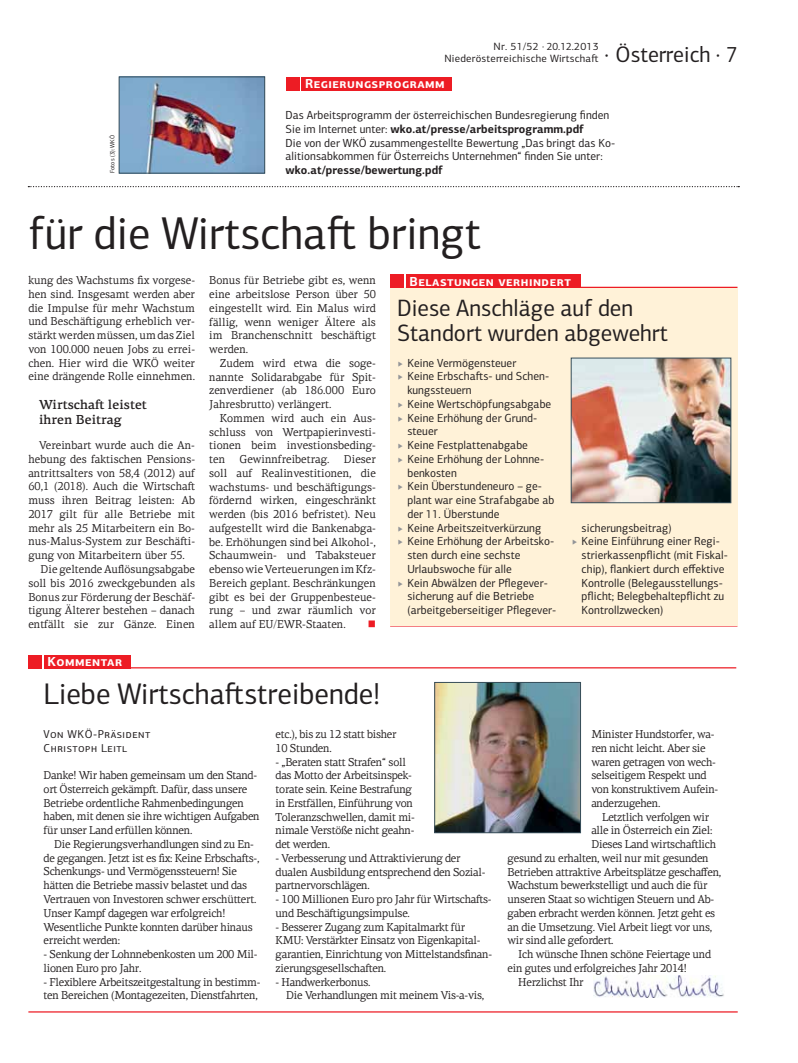
<style>
.page{position:relative;width:798px;height:1063px;background:#fff}
.page>*{position:absolute;margin:0;border:0;box-sizing:border-box;transform-origin:0 0}
.t1{font:46.25px "PF Centro Sans Pro";color:#231f20;scale:.96 1}
.t2{font:30px "PF Centro Sans Pro";color:#231f20;scale:.96 1}
.t3{font:23.75px/25px "PF Centro Sans Pro";color:#231f20;scale:.96 1}
.t4{font:22.5px "PF Centro Sans Pro";color:#231f20;scale:.96 1}
.t5{font:700 13.12px "PF Centro Sans Pro";letter-spacing:.04em;color:#fff}
.t6{font:500 13.12px/15px "PF Centro Serif Pro";color:#231f20}
.t7{font:11.75px/13.8px "PF Centro Sans Pro";letter-spacing:.005em;color:#231f20;scale:.96 1}
.t8{font:700 11.75px "PF Centro Sans Pro";color:#231f20;scale:.96 1}
.t9{font:11.5px/13.8px "PF Centro Serif Pro";letter-spacing:-.025em;color:#231f20;scale:.96 1}
.t10{font:11.5px "PF Centro Serif Pro";color:#231f20;scale:.96 1}
.t11{font:11.5px/13.8px "PF Centro Sans Pro";letter-spacing:.05em;color:#231f20}
.t12{font:10.62px/11.9px "PF Centro Sans Pro";letter-spacing:.02em;color:#231f20;text-align:right}
.t13{font:6.25px "PF Centro Sans Pro";color:#231f20;scale:.96 1}
.s1{font-weight:700}
</style>
<div class="page">
<svg style="left:28px;top:186px;width:711px;height:1px"></svg>
<hr style="left:28px;top:1011px;width:709px;height:2px;background:#ed1c24">
<div style="left:44px;top:655px;width:87px;height:13px;background:#ed1c24"></div>
<hr style="left:46px;top:667px;width:690px;height:1px;background:#ed1c24">
<div style="left:28px;top:655px;width:14px;height:13px;background:#ed1c24"></div>
<img style="left:436px;top:684px;width:142px;height:147px">
<div style="left:434px;top:682px;width:146px;height:151px;border:1px solid #374e5a"></div>
<img style="left:593px;top:975px;width:131px;height:23px">
<div style="left:406px;top:275px;width:174px;height:13px;background:#ed1c24"></div>
<div style="left:390px;top:274px;width:14px;height:14px;background:#ed1c24"></div>
<hr style="left:406px;top:287px;width:331px;height:1px;background:#ed1c24">
<hr style="left:390px;top:625px;width:347px;height:2px;background:#ed1c24">
<div style="left:390px;top:288px;width:347px;height:337px;background:#fff2d8"></div>
<img style="left:572px;top:360px;width:156px;height:141px">
<div style="left:570px;top:358px;width:160px;height:145px;border:1px solid #374e5a"></div>
<div style="left:301px;top:77px;width:150px;height:14px;background:#ed1c24"></div>
<div style="left:286px;top:77px;width:13px;height:14px;background:#ed1c24"></div>
<img style="left:121px;top:79px;width:142px;height:92px">
<div style="left:119px;top:77px;width:146px;height:96px;border:1px solid #374e5a"></div>
<p class="t13" style="left:110px;top:173px;width:41px;rotate:-90deg">Fotos (3): WKÖ</p>
<p class="t12" style="left:444px;top:42px;width:155px">Nr. 51/52 · 20.12.2013<br>Niederösterreichische Wirtscha-</p>
<h3 class="t4" style="left:604px;top:46px;width:140px">· Österreich · 7</h3>
<p class="t5" style="left:305px;top:79px;width:141px">Regierungsprogramm</p>
<p class="t7" style="left:285px;top:110px;width:345px">Das Arbeitsprogramm der österreichischen Bundesregierung finden Sie im Internet unter: <span class="s1">wko.at/presse/arbeitsprogramm.pdf<br></span>Die von der WKÖ zusammengestellte Bewertung „Das bringt das Ko&shy;alitionsabkommen für Österreichs Unternehmen“ finden Sie unter:</p>
<p class="t8" style="left:285px;top:166px;width:165px">wko.at/presse/bewertung.pdf</p>
<h1 class="t1" style="left:28px;top:216px;width:472px">für die Wirtscha- bringt</h1>
<p class="t5" style="left:409px;top:276px;width:163px">Belastungen verhindert</p>
<h3 class="t3" style="left:397px;top:298px;width:284px">Diese Anschläge auf den<br>Standort wurden abgewehrt</h3>
<p class="t7" style="left:407px;top:357px;width:156px">Keine Vermögensteuer<br>Keine Erbscha-s- und Schen&shy;kungssteuern<br>Keine Wertschöpfungsabgabe<br>Keine Erhöhung der Grund&shy;steuer<br>Keine Festplattenabgabe<br>Keine Erhöhung der Lohnne&shy;benkosten<br>Kein Überstundeneuro – ge&shy;plant war eine Strafabgabe ab der 11. Überstunde<br>Keine Arbeitszeitverkürzung<br>Keine Erhöhung der Arbeitsko&shy;sten durch eine sechste<br>Urlaubswoche für alle<br>Kein Abwälzen der Pflegever&shy;sicherung auf die Betriebe (arbeitgeberseitiger Pflegever-</p>
<p class="t9" style="left:28px;top:275px;width:175px;text-align:justify">kung des Wachstums fix vorgese&shy;hen sind. Insgesamt werden aber die Impulse für mehr Wachstum und Beschä-igung erheblich ver&shy;stärkt werden müssen, um das Ziel von 100.000 neuen Jobs zu errei&shy;chen. Hier wird die WKÖ weiter eine drängende Rolle einnehmen.</p>
<p class="t6" style="left:39px;top:399px;width:109px">Wirtscha- leistet ihren Beitrag</p>
<p class="t10" style="left:39px;top:441px;width:164px">Vereinbart wurde auch die An-</p>
<p class="t10" style="left:28px;top:455px;width:175px">hebung des faktischen Pensions-</p>
<p class="t10" style="left:28px;top:469px;width:175px">antrittsalters von 58,4 (2012) auf</p>
<p class="t10" style="left:28px;top:482px;width:175px">60,1 (2018). Auch die Wirtscha-</p>
<p class="t10" style="left:28px;top:496px;width:175px">muss ihren Beitrag leisten: Ab</p>
<p class="t10" style="left:28px;top:510px;width:175px">2017 gilt für alle Betriebe mit</p>
<p class="t10" style="left:28px;top:524px;width:175px">mehr als 25 Mitarbeitern ein Bo-</p>
<p class="t10" style="left:28px;top:537px;width:175px">nus-Malus-System zur Beschä-i-</p>
<p class="t10" style="left:28px;top:551px;width:164px">gung von Mitarbeitern über 55.</p>
<p class="t10" style="left:41px;top:565px;width:162px">Die geltende Auflösungsabgabe</p>
<p class="t10" style="left:28px;top:579px;width:175px">soll bis 2016 zweckgebunden als</p>
<p class="t10" style="left:28px;top:592px;width:175px">Bonus zur Förderung der Beschäf-</p>
<p class="t10" style="left:28px;top:606px;width:175px">tigung Älterer bestehen – danach</p>
<p class="t10" style="left:28px;top:620px;width:175px">entfällt sie zur Gänze. Einen</p>
<p class="t9" style="left:209px;top:275px;width:175px;text-align:justify">Bonus für Betriebe gibt es, wenn eine arbeitslose Person über 50 eingestellt wird. Ein Malus wird fällig, wenn weniger Ältere als im Branchenschnitt beschä-igt werden.</p>
<p class="t9" style="left:209px;top:357px;width:175px;text-align:justify;text-indent:11px">Zudem wird etwa die soge&shy;nannte Solidarabgabe für Spit&shy;zenverdiener (ab 186.000 Euro Jahresbrutto) verlängert.</p>
<p class="t9" style="left:209px;top:412px;width:175px;text-align:justify;text-indent:11px">Kommen wird auch ein Aus&shy;schluss von Wertpapierinvesti&shy;tionen beim investionsbeding&shy;ten</p>
<p class="t10" style="left:239px;top:455px;width:95px">Gewinnfreibetrag.</p>
<p class="t9" style="left:209px;top:454px;width:175px;text-align:justify;text-indent:135px">Dieser soll auf Realinvestitionen, die wachstums- und beschä-igungs&shy;fördernd wirken, eingeschränkt werden (bis 2016 befristet). Neu aufgestellt wird die Bankenabga&shy;be. Erhöhungen sind bei Alkohol-, Schaumwein- und Tabaksteuer ebenso wie Verteuerungen im Kfz-Bereich geplant. Beschränkungen gibt es bei der Gruppenbesteue&shy;rung – und zwar räumlich vor allem auf EU/EWR-Staaten.</p>
<p class="t7" style="left:581px;top:522px;width:154px">sicherungsbeitrag)<br>Keine Einführung einer Regi&shy;strierkassenpflicht (mit Fiskal&shy;chip), flankiert durch effektive<br>Kontrolle (Belegausstellungs&shy;pflicht; Belegbehaltepflicht zu<br>Kontrollzwecken)</p>
<p class="t5" style="left:48px;top:656px;width:76px">Kommentar</p>
<h2 class="t2" style="left:44px;top:683px;width:352px">Liebe Wirtscha-streibende!</h2>
<p class="t11" style="left:44px;top:728px;width:108px">Von WKÖ-Präsident<br>Christoph Leitl</p>
<p class="t9" style="left:44px;top:770px;width:226px">Danke! Wir haben gemeinsam um den Stand&shy;ort Österreich gekämp-. Dafür, dass unsere Betriebe ordentliche Rahmenbedingungen haben, mit denen sie ihre wichtigen Aufgaben für unser Land erfüllen können.</p>
<p class="t9" style="left:44px;top:838px;width:226px;text-indent:11px">Die Regierungsverhandlungen sind zu En&shy;de gegangen. Jetzt ist es fix: Keine Erbscha-s-, Schenkungs- und Vermögenssteuern! Sie hätten die Betriebe massiv belastet und das Vertrauen von Investoren schwer erschüttert.<br>Unser Kampf dagegen war erfolgreich!<br>Wesentliche Punkte konnten darüber hinaus erreicht werden:</p>
<p class="t9" style="left:44px;top:948px;width:224px">- Senkung der Lohnnebenkosten um 200 Mil&shy;lionen Euro pro Jahr.</p>
<p class="t9" style="left:44px;top:976px;width:227px">- Flexiblere Arbeitszeitgestaltung in bestimm&shy;ten Bereichen (Montagezeiten, Dienstfahrten,</p>
<p class="t9" style="left:275px;top:728px;width:127px">etc.), bis zu 12 statt bisher<br>10 Stunden.</p>
<p class="t9" style="left:275px;top:756px;width:147px">- „Beraten statt Strafen“ soll das Motto der Arbeitsinspek&shy;torate sein. Keine Bestrafung in Erstfällen, Einführung von<br>Toleranzschwellen, damit mi&shy;nimale Verstöße nicht geahn&shy;det werden.</p>
<p class="t9" style="left:275px;top:852px;width:220px">- Verbesserung und Attraktivierung der dualen Ausbildung entsprechend den Sozial&shy;partnervorschlägen.</p>
<p class="t9" style="left:275px;top:894px;width:226px">- 100 Millionen Euro pro Jahr für Wirtscha-s&shy;und Beschä-igungsimpulse.</p>
<p class="t9" style="left:275px;top:921px;width:227px">- Besserer Zugang zum Kapitalmarkt für KMU: Verstärkter Einsatz von Eigenkapital&shy;garantien, Einrichtung von Mittelstandsfinan&shy;zierungsgesellscha-en.</p>
<p class="t9" style="left:286px;top:976px;width:207px;text-indent:-11px">- Handwerkerbonus.<br>Die Verhandlungen mit meinem Vis-a-vis,</p>
<p class="t9" style="left:591px;top:729px;width:134px">Minister Hundstorfer, wa&shy;ren nicht leicht. Aber sie waren getragen von wech&shy;selseitigem Respekt und von konstruktivem Aufein&shy;anderzugehen.</p>
<p class="t9" style="left:601px;top:811px;width:113px">Letztlich verfolgen wir</p>
<p class="t9" style="left:591px;top:825px;width:127px">alle in Österreich ein Ziel:</p>
<p class="t9" style="left:591px;top:839px;width:131px">Dieses Land wirtscha-lich</p>
<p class="t9" style="left:507px;top:852px;width:211px">gesund zu erhalten, weil nur mit gesunden</p>
<p class="t9" style="left:507px;top:866px;width:224px">Betrieben attraktive Arbeitsplätze geschaffen,</p>
<p class="t9" style="left:507px;top:880px;width:210px">Wachstum bewerkstelligt und auch die für</p>
<p class="t9" style="left:507px;top:894px;width:217px">unseren Staat so wichtigen Steuern und Ab-</p>
<p class="t9" style="left:507px;top:907px;width:218px">gaben erbracht werden können. Jetzt geht es</p>
<p class="t9" style="left:507px;top:921px;width:214px">an die Umsetzung. Viel Arbeit liegt vor uns,</p>
<p class="t9" style="left:507px;top:935px;width:112px">wir sind alle gefordert.</p>
<p class="t9" style="left:518px;top:949px;width:202px">Ich wünsche Ihnen schöne Feiertage und</p>
<p class="t9" style="left:507px;top:962px;width:188px">ein gutes und erfolgreiches Jahr 2014!</p>
<p class="t9" style="left:518px;top:976px;width:70px">Herzlichst Ihr</p>
</div>
